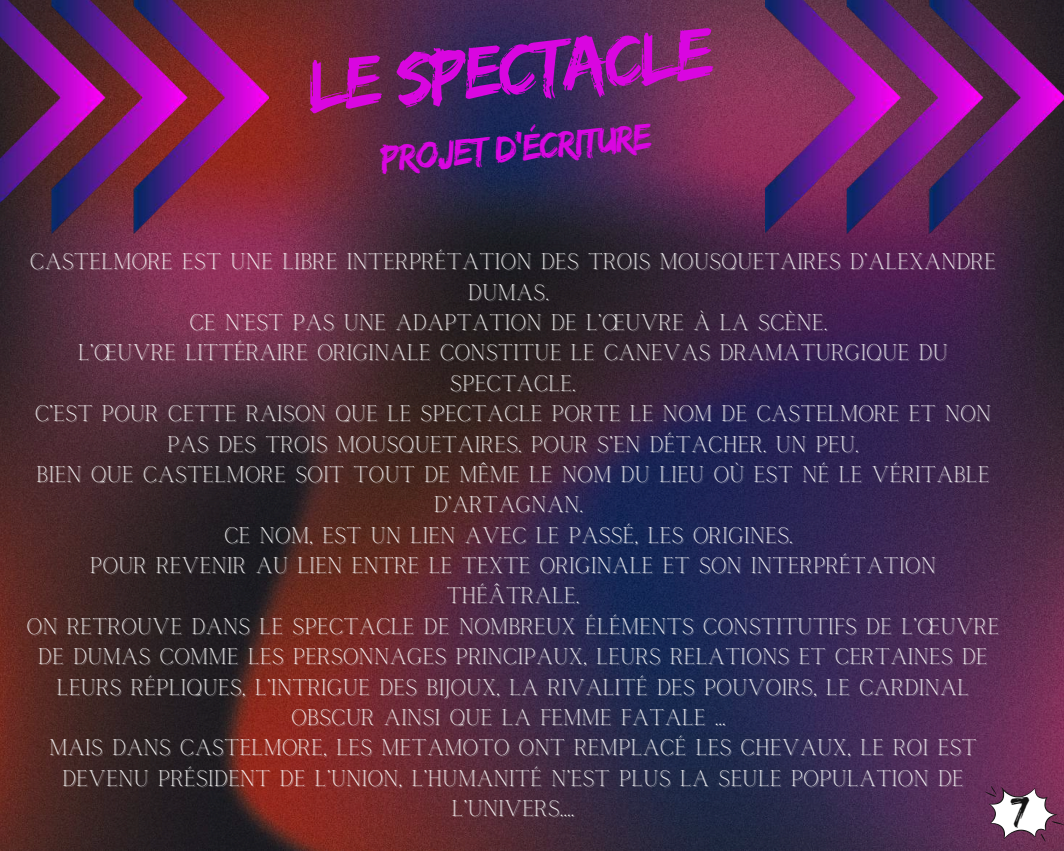
<style>
.page{position:relative;width:1064px;height:851px;background:#fff}
.page>*{position:absolute;margin:0;border:0;box-sizing:border-box;transform-origin:0 0}
.t1{font:76.05px "Edo";color:#d906e0}
.t2{font:38.55px "Edo";color:#d906e0}
.t3{font:22.5px/30.3px "Calgary";color:#fff;text-align:center}
</style>
<div class="page">
<img style="left:0;top:0;width:1063px;height:850px">
<img style="left:0;top:0;width:269px;height:233px">
<img style="left:765px;top:0;width:298px;height:233px">
<svg style="left:984px;top:786px;width:79px;height:55px"></svg>
<h1 class="t1" style="left:304px;top:43px;width:408px;rotate:-5deg">LE SPECTACLE</h1>
<h2 class="t2" style="left:378px;top:137px;width:273px;rotate:-5deg">PROJET D’ÉCRITURE</h2>
<p class="t3" style="left:27px;top:247px;width:973px">CASTELMORE EST UNE LIBRE INTERPRÉTATION DES TROIS MOUSQUETAIRES D’ALEXANDRE DUMAS.<br>CE N’EST PAS UNE ADAPTATION DE L’ŒUVRE À LA SCÈNE.<br>L’ŒUVRE LITTÉRAIRE ORIGINALE CONSTITUE LE CANEVAS DRAMATURGIQUE DU SPECTACLE.<br>C’EST POUR CETTE RAISON QUE LE SPECTACLE PORTE LE NOM DE CASTELMORE ET NON PAS DES TROIS MOUSQUETAIRES. POUR S’EN DÉTACHER. UN PEU.<br>BIEN QUE CASTELMORE SOIT TOUT DE MÊME LE NOM DU LIEU OÙ EST NÉ LE VÉRITABLE D’ARTAGNAN.<br>CE NOM, EST UN LIEN AVEC LE PASSÉ, LES ORIGINES.<br>POUR REVENIR AU LIEN ENTRE LE TEXTE ORIGINALE ET SON INTERPRÉTATION THÉÂTRALE.<br>ON RETROUVE DANS LE SPECTACLE DE NOMBREUX ÉLÉMENTS CONSTITUTIFS DE L’ŒUVRE DE DUMAS COMME LES PERSONNAGES PRINCIPAUX, LEURS RELATIONS ET CERTAINES DE LEURS RÉPLIQUES, L’INTRIGUE DES BIJOUX, LA RIVALITÉ DES POUVOIRS, LE CARDINAL OBSCUR AINSI QUE LA FEMME FATALE …<br>MAIS DANS CASTELMORE, LES METAMOTO ONT REMPLACÉ LES CHEVAUX, LE ROI EST DEVENU PRÉSIDENT DE L’UNION, L’HUMANITÉ N’EST PLUS LA SEULE POPULATION DE L’UNIVERS.…</p>
</div>
